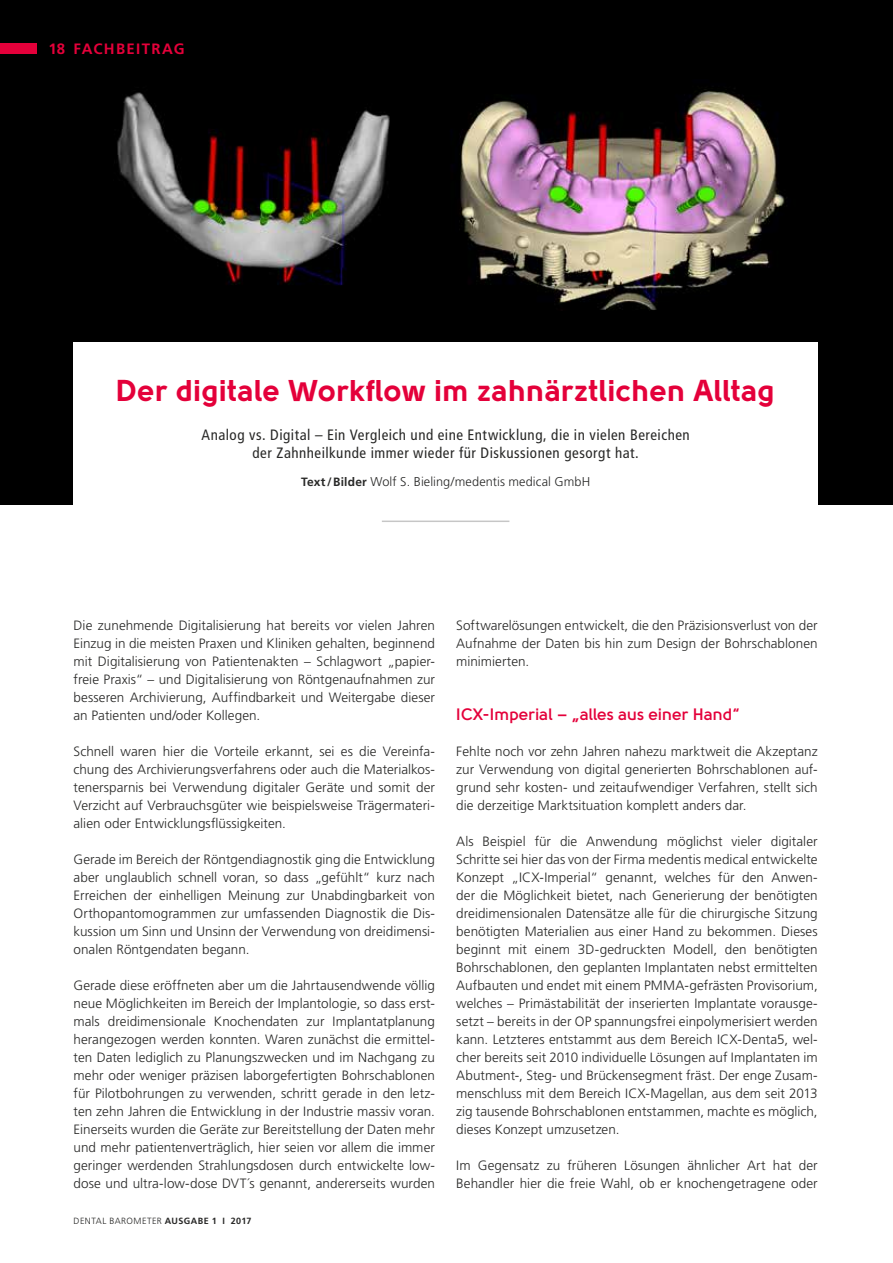
<style>
.page{position:relative;width:893px;height:1263px;background:#fff}
.page>*{position:absolute;margin:0;border:0;box-sizing:border-box;transform-origin:0 0}
.t1{font:900 30px "Solomon";letter-spacing:.01em;color:#e4003a}
.t2{font:700 16.5px "Solomon";color:#e4003a}
.t3{font:condensed 15px/18px "Frutiger LT Std";letter-spacing:.035em;color:#282827;text-align:center}
.t4{font:700 15px "Frutiger LT Std";letter-spacing:.085em;color:#e4003a}
.t5{font:300 13.5px/18px "Frutiger LT Std";letter-spacing:.005em;color:#282827;text-align:justify}
.t6{font:300 12.75px "Frutiger LT Std";letter-spacing:.005em;color:#282827}
.t7{font:300 9px "Frutiger LT Std";letter-spacing:.055em;color:#282827}
.s1{font-weight:700;font-size:12px}
.s2{font-weight:700}
</style>
<div class="page">
<div style="left:0;top:0;width:893px;height:504px;background:#000"></div>
<img style="left:117px;top:89px;width:668px;height:221px">
<div style="left:0;top:44px;width:37px;height:10px;background:#e4003a"></div>
<div style="left:74px;top:342px;width:744px;height:180px;background:#fff"></div>
<hr style="left:382px;top:521px;width:127px;height:1px;background:#c6c6c6">
<p class="t4" style="left:49px;top:40px;width:138px">18 FACHBEITRAG</p>
<h1 class="t1" style="left:116px;top:372px;width:661px">Der digitale Workflow im zahnärztlichen Alltag</h1>
<p class="t3" style="left:201px;top:426px;width:490px">Analog vs. Digital – Ein Vergleich und eine Entwicklung, die in vielen Bereichen der Zahnheilkunde immer wieder für Diskussionen gesorgt hat.</p>
<p class="t6" style="left:301px;top:474px;width:291px"><span class="s1">Text/Bilder</span> Wolf S. Bieling/medentis medical GmbH</p>
<p class="t5" style="left:74px;top:617px;width:363px">Die zunehmende Digitalisierung hat bereits vor vielen Jahren Einzug in die meisten Praxen und Kliniken gehalten, beginnend mit Digitalisierung von Patientenakten – Schlagwort „papier&shy;freie Praxis“ – und Digitalisierung von Röntgenaufnahmen zur besseren Archivierung, Auffindbarkeit und Weitergabe dieser an Patienten und/oder Kollegen.</p>
<p class="t5" style="left:74px;top:743px;width:363px">Schnell waren hier die Vorteile erkannt, sei es die Vereinfa&shy;chung des Archivierungsverfahrens oder auch die Materialkos&shy;tenersparnis bei Verwendung digitaler Geräte und somit der Verzicht auf Verbrauchsgüter wie beispielsweise Trägermateri&shy;alien oder Entwicklungsflüssigkeiten.</p>
<p class="t5" style="left:74px;top:851px;width:363px">Gerade im Bereich der Röntgendiagnostik ging die Entwicklung aber unglaublich schnell voran, so dass „gefühlt“ kurz nach Erreichen der einhelligen Meinung zur Unabdingbarkeit von Orthopantomogrammen zur umfassenden Diagnostik die Dis&shy;kussion um Sinn und Unsinn der Verwendung von dreidimensi&shy;onalen Röntgendaten begann.</p>
<p class="t5" style="left:74px;top:976px;width:363px">Gerade diese eröffneten aber um die Jahrtausendwende völlig neue Möglichkeiten im Bereich der Implantologie, so dass erst&shy;mals dreidimensionale Knochendaten zur Implantatplanung herangezogen werden konnten. Waren zunächst die ermittel&shy;ten Daten lediglich zu Planungszwecken und im Nachgang zu mehr oder weniger präzisen laborgefertigten Bohrschablonen für Pilotbohrungen zu verwenden, schritt gerade in den letz&shy;ten zehn Jahren die Entwicklung in der Industrie massiv voran.<br>Einerseits wurden die Geräte zur Bereitstellung der Daten mehr und mehr patientenverträglich, hier seien vor allem die immer geringer werdenden Strahlungsdosen durch entwickelte low&shy;dose und ultra-low-dose DVT´s genannt, andererseits wurden</p>
<p class="t7" style="left:74px;top:1216px;width:180px">DENTAL BAROMETER <span class="s2">AUSGABE 1 I 2017</span></p>
<p class="t5" style="left:456px;top:616px;width:363px">Softwarelösungen entwickelt, die den Präzisionsverlust von der Aufnahme der Daten bis hin zum Design der Bohrschablonen minimierten.</p>
<p class="t2" style="left:456px;top:705px;width:284px">ICX-Imperial – „alles aus einer Hand“</p>
<p class="t5" style="left:456px;top:743px;width:363px">Fehlte noch vor zehn Jahren nahezu marktweit die Akzeptanz zur Verwendung von digital generierten Bohrschablonen auf&shy;grund sehr kosten- und zeitaufwendiger Verfahren, stellt sich die derzeitige Marktsituation komplett anders dar.</p>
<p class="t5" style="left:456px;top:833px;width:363px">Als Beispiel für die Anwendung möglichst vieler digitaler Schritte sei hier das von der Firma medentis medical entwickelte Konzept „ICX-Imperial“ genannt, welches für den Anwen&shy;der die Möglichkeit bietet, nach Generierung der benötigten dreidimensionalen Datensätze alle für die chirurgische Sitzung benötigten Materialien aus einer Hand zu bekommen. Dieses beginnt mit einem 3D-gedruckten Modell, den benötigten Bohrschablonen, den geplanten Implantaten nebst ermittelten Aufbauten und endet mit einem PMMA-gefrästen Provisorium, welches – Primästabilität der inserierten Implantate vorausge&shy;setzt – bereits in der OP spannungsfrei einpolymerisiert werden kann. Letzteres entstammt aus dem Bereich ICX-Denta5, wel&shy;cher bereits seit 2010 individuelle Lösungen auf Implantaten im Abutment-, Steg- und Brückensegment fräst. Der enge Zusam&shy;menschluss mit dem Bereich ICX-Magellan, aus dem seit 2013 zig tausende Bohrschablonen entstammen, machte es möglich, dieses Konzept umzusetzen.</p>
<p class="t5" style="left:456px;top:1156px;width:363px">Im Gegensatz zu früheren Lösungen ähnlicher Art hat der<br>Behandler hier die freie Wahl, ob er knochengetragene oder</p>
</div>
